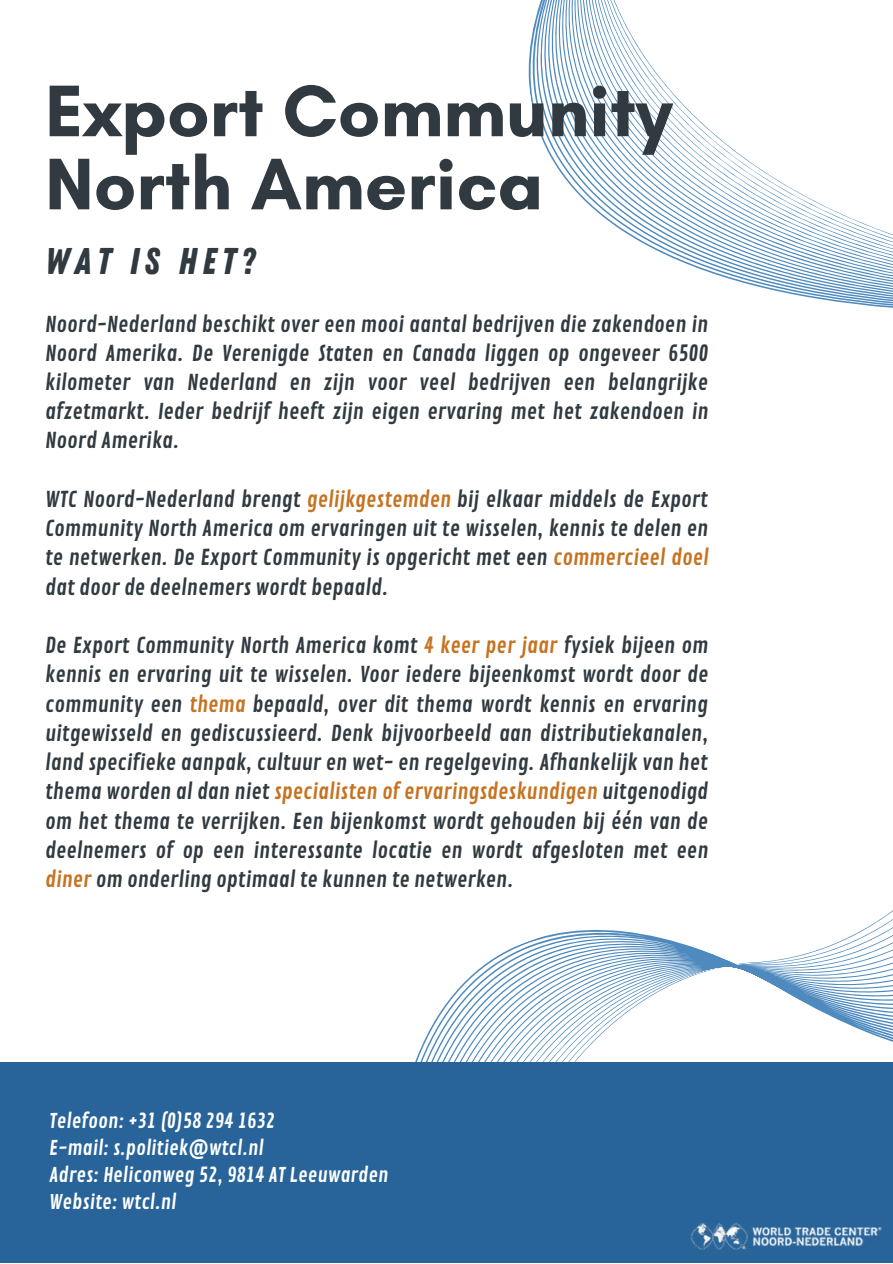
<style>
.page{position:relative;width:893px;height:1264px;background:#fff}
.page>*{position:absolute;margin:0;border:0;box-sizing:border-box;transform-origin:0 0}
.t1{font:700 74.4px/73.1px "Glacial Indifference";color:#303a40}
.t2{font:37.2px "Zing Rust Base";letter-spacing:.14em;color:#303a40}
.t3{font:21.3px/29.2px "Contrail One";color:#303a40;text-align:justify}
.t4{font:19.8px/27px "Contrail One";color:#fff}
.s1{color:#c67321}
</style>
<div class="page">
<svg style="left:528px;top:0;width:364px;height:308px"></svg>
<svg style="left:415px;top:911px;width:477px;height:151px"></svg>
<div style="left:0;top:1062px;width:892px;height:200px;background:#286499"></div>
<img style="left:690px;top:1223px;width:192px;height:26px">
<h1 class="t1" style="left:45px;top:74px;width:629px">Export Community<br>North America</h1>
<h2 class="t2" style="left:45px;top:239px;width:211px">WAT IS HET?</h2>
<p class="t3" style="left:45px;top:310px;width:665px">Noord-Nederland beschikt over een mooi aantal bedrijven die zakendoen in Noord Amerika. De Verenigde Staten en Canada liggen op ongeveer 6500 kilometer van Nederland en zijn voor veel bedrijven een belangrijke afzetmarkt. Ieder bedrijf heeft zijn eigen ervaring met het zakendoen in Noord Amerika.</p>
<p class="t3" style="left:45px;top:485px;width:665px">WTC Noord-Nederland brengt <span class="s1">gelijkgestemden</span> bij elkaar middels de Export Community North America om ervaringen uit te wisselen, kennis te delen en te netwerken. De Export Community is opgericht met een <span class="s1">commercieel doel </span>dat door de deelnemers wordt bepaald.</p>
<p class="t3" style="left:45px;top:631px;width:664px">De Export Community North America komt <span class="s1">4 keer per jaar</span> fysiek bijeen om kennis en ervaring uit te wisselen. Voor iedere bijeenkomst wordt door de community een <span class="s1">thema</span> bepaald, over dit thema wordt kennis en ervaring uitgewisseld en gediscussieerd. Denk bijvoorbeeld aan distributiekanalen, land specifieke aanpak, cultuur en wet- en regelgeving. Afhankelijk van het thema worden al dan niet <span class="s1">specialisten of ervaringsdeskundigen</span> uitgenodigd om het thema te verrijken. Een bijenkomst wordt gehouden bij één van de deelnemers of op een interessante locatie en wordt afgesloten met een <span class="s1">diner</span> om onderling optimaal te kunnen te netwerken.</p>
<p class="t4" style="left:49px;top:1108px;width:340px">Telefoon: +31 (0)58 294 1632<br>E-mail: s.politiek@wtcl.nl<br>Adres: Heliconweg 52, 9814 AT Leeuwarden<br>Website: wtcl.nl</p>
</div>
